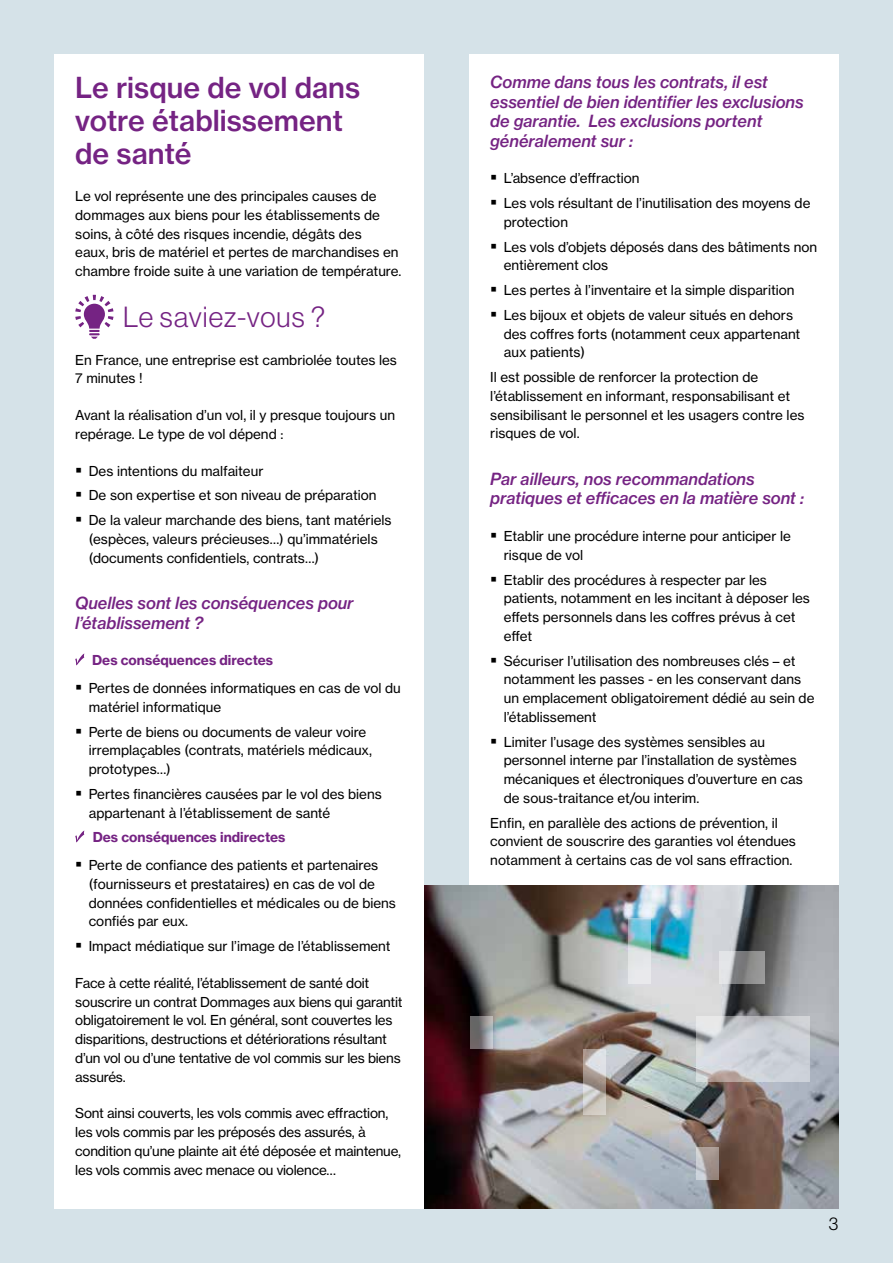
<style>
.page{position:relative;width:893px;height:1263px;background:#d5e2e8}
.page>*{position:absolute;margin:0;border:0;box-sizing:border-box;transform-origin:0 0}
.t1{font:28.5px/33px "N Haas Grotesk TX Std 65 Md";color:#752383}
.t2{font:28.5px "N Haas Grotesk DS Std 45 Lt";letter-spacing:.04em;color:#752383}
.t3{font:18px "N Haas Grotesk DS Std 45 Lt";color:#000}
.t4{font:16.5px/19.5px "N Haas Grotesk TX Std 66 Md It";color:#752383}
.t5{font:13.5px/18.8px "N Haas Grotesk TX Std 55 Rg";color:#000}
.t6{font:13.5px "N Haas Grotesk TX Std 75 Bd";color:#752383}
</style>
<div class="page">
<div style="left:469px;top:54px;width:370px;height:833px;background:#fff"></div>
<img style="left:424px;top:885px;width:415px;height:324px">
<div style="left:54px;top:54px;width:370px;height:1155px;background:#fff"></div>
<svg style="left:75px;top:295px;width:39px;height:44px"></svg>
<svg style="left:75px;top:653px;width:9px;height:12px"></svg>
<svg style="left:75px;top:830px;width:9px;height:12px"></svg>
<svg style="left:628px;top:918px;width:23px;height:65px"></svg>
<svg style="left:719px;top:951px;width:45px;height:32px"></svg>
<svg style="left:583px;top:1049px;width:23px;height:65px"></svg>
<svg style="left:696px;top:1147px;width:23px;height:33px"></svg>
<svg style="left:470px;top:1016px;width:22px;height:33px"></svg>
<svg style="left:696px;top:1016px;width:113px;height:65px;fill:#cdd2d8"></svg>
<h1 class="t1" style="left:75px;top:71px;width:286px">Le risque de vol dans votre établissement de santé</h1>
<p class="t5" style="left:75px;top:187px;width:328px">Le vol représente une des principales causes de dommages aux biens pour les établissements de soins, à côté des risques incendie, dégâts des<br>eaux, bris de matériel et pertes de marchandises en chambre froide suite à une variation de température.</p>
<h1 class="t2" style="left:123px;top:301px;width:204px">Le saviez-vous ?</h1>
<p class="t5" style="left:75px;top:350px;width:323px">En France, une entreprise est cambriolée toutes les<br>7 minutes !</p>
<p class="t5" style="left:75px;top:406px;width:321px">Avant la réalisation d’un vol, il y presque toujours un repérage. Le type de vol dépend :</p>
<p class="t5" style="left:89px;top:458px;width:304px;line-height:24.8px">Des intentions du malfaiteur<br>De son expertise et son niveau de préparation<br>De la valeur marchande des biens, tant matériels</p>
<p class="t5" style="left:89px;top:529px;width:290px">(espèces, valeurs précieuses…) qu’immatériels (documents confidentiels, contrats…)</p>
<p class="t4" style="left:75px;top:593px;width:280px">Quelles sont les conséquences pour l’établissement ?</p>
<p class="t6" style="left:92px;top:652px;width:183px">Des conséquences directes</p>
<p class="t5" style="left:89px;top:679px;width:313px">Pertes de données informatiques en cas de vol du matériel informatique</p>
<p class="t5" style="left:89px;top:722px;width:285px">Perte de biens ou documents de valeur voire irremplaçables (contrats, matériels médicaux, prototypes…)</p>
<p class="t5" style="left:89px;top:784px;width:295px">Pertes financières causées par le vol des biens appartenant à l’établissement de santé</p>
<p class="t6" style="left:93px;top:829px;width:194px">Des conséquences indirectes</p>
<p class="t5" style="left:89px;top:856px;width:309px">Perte de confiance des patients et partenaires (fournisseurs et prestataires) en cas de vol de données confidentielles et médicales ou de biens confiés par eux.</p>
<p class="t5" style="left:89px;top:937px;width:303px">Impact médiatique sur l’image de l’établissement</p>
<p class="t5" style="left:75px;top:973px;width:329px">Face à cette réalité, l’établissement de santé doit souscrire un contrat Dommages aux biens qui garantit obligatoirement le vol. En général, sont couvertes les disparitions, destructions et détériorations résultant d’un vol ou d’une tentative de vol commis sur les biens assurés.</p>
<p class="t5" style="left:75px;top:1104px;width:327px">Sont ainsi couverts, les vols commis avec effraction, les vols commis par les préposés des assurés, à condition qu’une plainte ait été déposée et maintenue, les vols commis avec menace ou violence…</p>
<p class="t4" style="left:490px;top:72px;width:315px">Comme dans tous les contrats, il est essentiel de bien identifier les exclusions de garantie. Les exclusions portent généralement sur :</p>
<p class="t5" style="left:504px;top:166px;width:308px;line-height:24.8px">L’absence d’effraction<br>Les vols résultant de l’inutilisation des moyens de</p>
<p class="t5" style="left:504px;top:210px;width:315px;line-height:24.8px">protection<br>Les vols d’objets déposés dans des bâtiments non</p>
<p class="t5" style="left:504px;top:253px;width:292px;line-height:24.8px">entièrement clos<br>Les pertes à l’inventaire et la simple disparition<br>Les bijoux et objets de valeur situés en dehors</p>
<p class="t5" style="left:504px;top:324px;width:298px">des coffres forts (notamment ceux appartenant aux patients)</p>
<p class="t5" style="left:490px;top:368px;width:316px">Il est possible de renforcer la protection de l’établissement en informant, responsabilisant et sensibilisant le personnel et les usagers contre les risques de vol.</p>
<p class="t4" style="left:490px;top:469px;width:315px">Par ailleurs, nos recommandations pratiques et efficaces en la matière sont :</p>
<p class="t5" style="left:504px;top:527px;width:289px">Etablir une procédure interne pour anticiper le risque de vol</p>
<p class="t5" style="left:504px;top:570px;width:308px">Etablir des procédures à respecter par les patients, notamment en les incitant à déposer les effets personnels dans les coffres prévus à cet effet</p>
<p class="t5" style="left:504px;top:651px;width:312px">Sécuriser l’utilisation des nombreuses clés – et notamment les passes - en les conservant dans un emplacement obligatoirement dédié au sein de l’établissement</p>
<p class="t5" style="left:504px;top:732px;width:300px">Limiter l’usage des systèmes sensibles au personnel interne par l’installation de systèmes mécaniques et électroniques d’ouverture en cas de sous-traitance et/ou interim.</p>
<p class="t5" style="left:490px;top:813px;width:307px">Enfin, en parallèle des actions de prévention, il convient de souscrire des garanties vol étendues notamment à certains cas de vol sans effraction.</p>
<h2 class="t3" style="left:829px;top:1213px;width:11px">3</h2>
</div>
